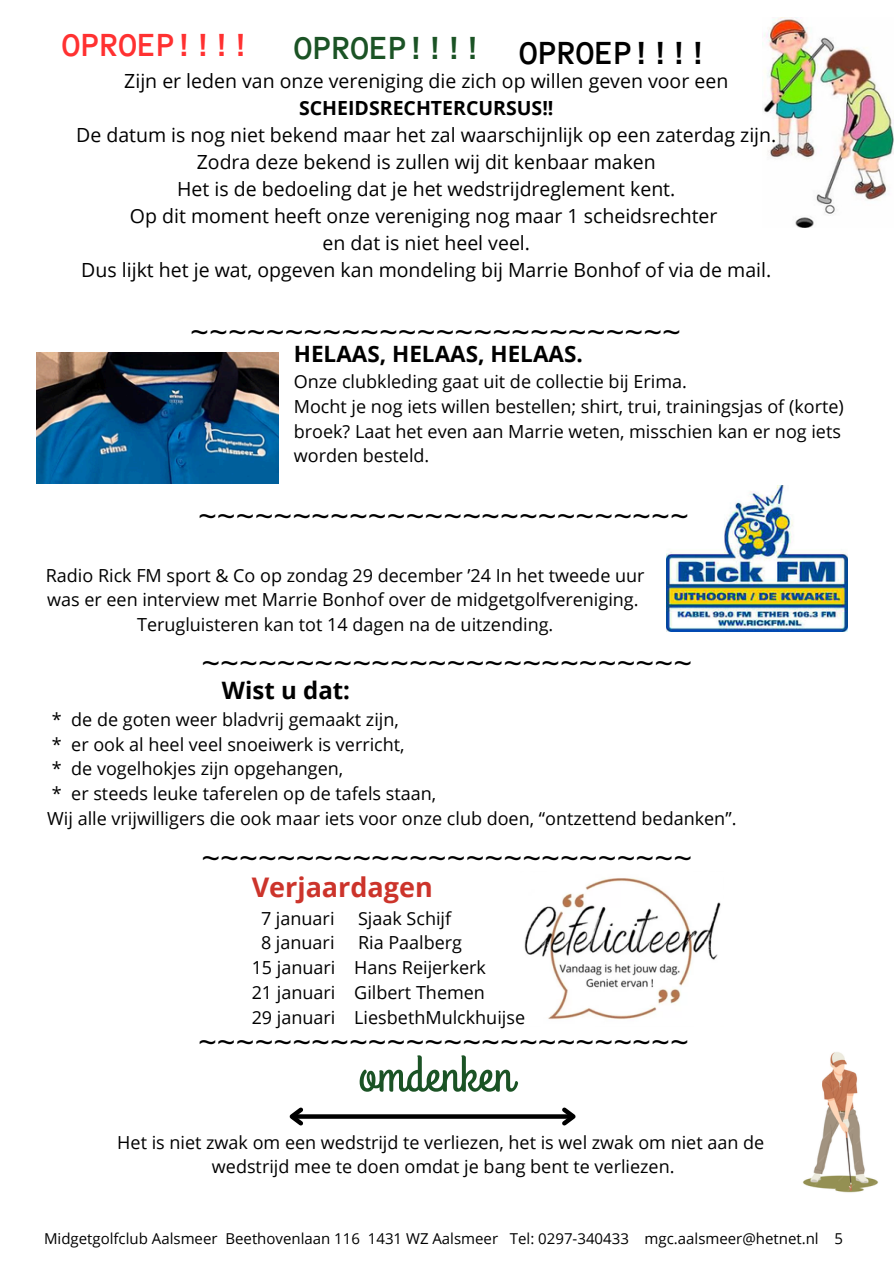
<style>
.page{position:relative;width:894px;height:1264px;background:#fff}
.page>*{position:absolute;margin:0;border:0;box-sizing:border-box;transform-origin:0 0}
.t1{font:52.5px "Grand Hotel";color:#1b5325}
.t2{font:700 34.5px "Anonymous Pro";color:#ff3131}
.t3{font:700 34.5px "Anonymous Pro";color:#1b5325}
.t4{font:700 34.5px "Anonymous Pro";color:#000}
.t5{font:33px "Open Sans";color:#000}
.t6{font:700 27px "Open Sans";color:#cc342b}
.t7{font:700 24px "Open Sans";color:#000}
.t8{font:700 22.5px "Open Sans";color:#000}
.t9{font:19.5px/27px "Open Sans";color:#000;text-align:center}
.t10{font:18px/24.8px "Open Sans";color:#000}
.t11{font:15px "Open Sans";color:#000}
.s1{font-weight:700}
</style>
<div class="page">
<img style="left:762px;top:18px;width:131px;height:209px">
<img style="left:803px;top:1052px;width:75px;height:141px">
<img style="left:666px;top:485px;width:181px;height:147px">
<img style="left:36px;top:352px;width:242px;height:132px">
<svg style="left:307px;top:1114px;width:251px;height:4px"></svg>
<svg style="left:289px;top:1107px;width:18px;height:19px"></svg>
<svg style="left:558px;top:1107px;width:18px;height:19px"></svg>
<img style="left:524px;top:878px;width:197px;height:142px">
<h2 class="t2" style="left:63px;top:28px;width:190px">OPROEP!!!!</h2>
<h2 class="t3" style="left:295px;top:31px;width:190px">OPROEP!!!!</h2>
<h3 class="t4" style="left:520px;top:36px;width:190px">OPROEP!!!!</h3>
<p class="t9" style="left:76px;top:67px;width:701px">Zijn er leden van onze vereniging die zich op willen geven voor een <span class="s1">SCHEIDSRECHTERCURSUS!!<br></span>De datum is nog niet bekend maar het zal waarschijnlijk op een zaterdag zijn.<br>Zodra deze bekend is zullen wij dit kenbaar maken<br>Het is de bedoeling dat je het wedstrijdreglement kent.<br>Op dit moment heeft onze vereniging nog maar 1 scheidsrechter<br>en dat is niet heel veel.<br>Dus lijkt het je wat, opgeven kan mondeling bij Marrie Bonhof of via de mail.</p>
<p class="t5" style="left:190px;top:309px;width:492px">~~~~~~~~~~~~~~~~~~~~~~~~~~</p>
<p class="t8" style="left:294px;top:338px;width:290px">HELAAS, HELAAS, HELAAS.</p>
<p class="t10" style="left:294px;top:369px;width:551px">Onze clubkleding gaat uit de collectie bij Erima.<br>Mocht je nog iets willen bestellen; shirt, trui, trainingsjas of (korte) broek? Laat het even aan Marrie weten, misschien kan er nog iets worden besteld.</p>
<p class="t5" style="left:198px;top:493px;width:492px">~~~~~~~~~~~~~~~~~~~~~~~~~~</p>
<h3 class="t10" style="left:46px;top:562px;width:600px;text-align:center">Radio Rick FM sport &amp; Co op zondag 29 december ’24 In het tweede uur was er een interview met Marrie Bonhof over de midgetgolfvereniging.<br>Terugluisteren kan tot 14 dagen na de uitzending.</h3>
<p class="t5" style="left:201px;top:639px;width:492px">~~~~~~~~~~~~~~~~~~~~~~~~~~</p>
<h3 class="t7" style="left:222px;top:673px;width:130px">Wist u dat:</h3>
<h3 class="t10" style="left:47px;top:706px;width:690px">* de de goten weer bladvrij gemaakt zijn,<br>* er ook al heel veel snoeiwerk is verricht,<br>* de vogelhokjes zijn opgehangen,<br>* er steeds leuke taferelen op de tafels staan,<br>Wij alle vrijwilligers die ook maar iets voor onze club doen, “ontzettend bedanken”.</h3>
<p class="t5" style="left:201px;top:835px;width:492px">~~~~~~~~~~~~~~~~~~~~~~~~~~</p>
<h3 class="t6" style="left:251px;top:867px;width:183px">Verjaardagen</h3>
<h3 class="t10" style="left:261px;top:905px;width:75px">7 januari</h3>
<h3 class="t10" style="left:358px;top:905px;width:95px">Sjaak Schijf</h3>
<h3 class="t10" style="left:261px;top:930px;width:75px">8 januari</h3>
<h3 class="t10" style="left:251px;top:930px;width:275px;text-indent:106px">Ria Paalberg<br>15 januari Hans Reijerkerk<br>21 januari Gilbert Themen<br>29 januari LiesbethMulckhuijse</h3>
<p class="t5" style="left:198px;top:1018px;width:492px">~~~~~~~~~~~~~~~~~~~~~~~~~~</p>
<p class="t1" style="left:358px;top:1040px;width:156px">omdenken</p>
<h3 class="t10" style="left:117px;top:1129px;width:648px;text-align:center">Het is niet zwak om een wedstrijd te verliezen, het is wel zwak om niet aan de wedstrijd mee te doen omdat je bang bent te verliezen.</h3>
<h2 class="t11" style="left:44px;top:1227px;width:800px">Midgetgolfclub Aalsmeer Beethovenlaan 116 1431 WZ Aalsmeer Tel: 0297-340433 mgc.aalsmeer@hetnet.nl 5</h2>
</div>
